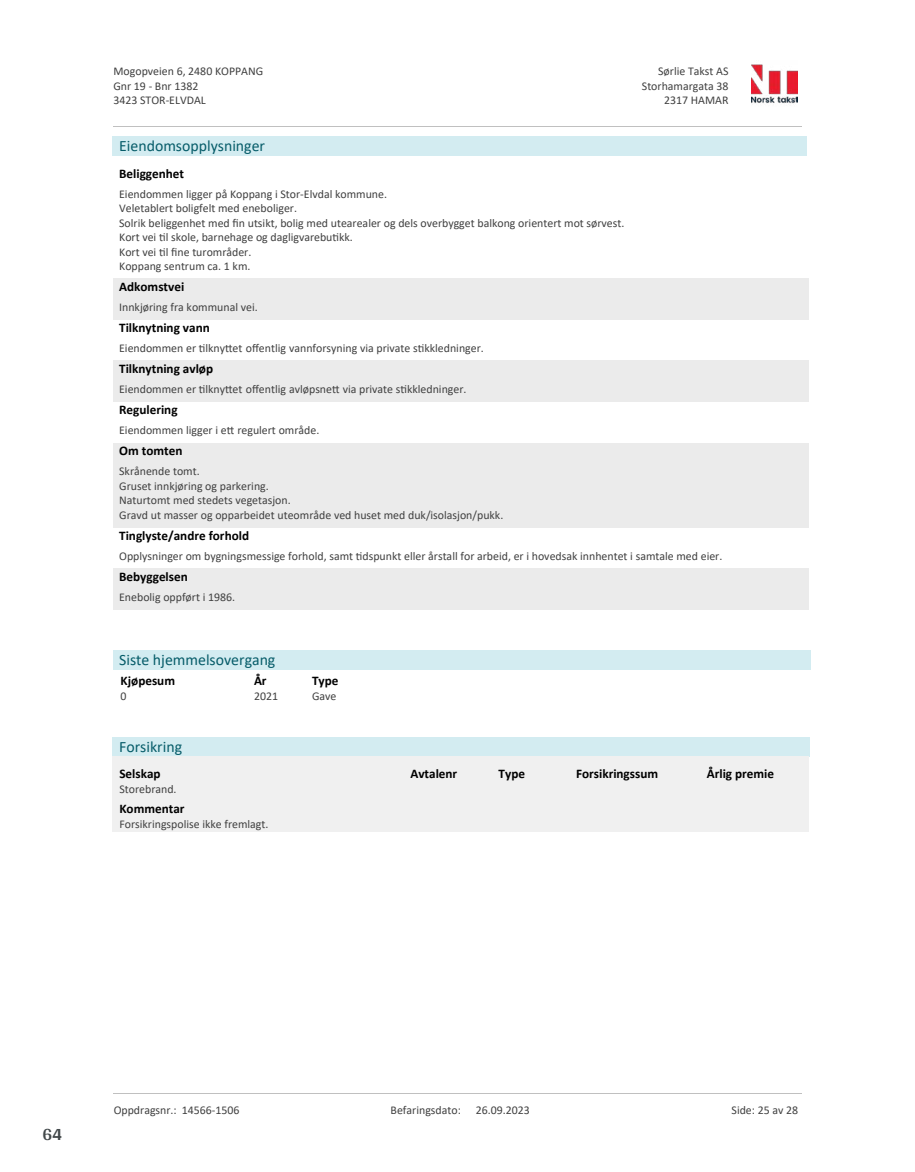
<style>
.page{position:relative;width:915px;height:1172px;background:#fff}
.page>*{position:absolute;margin:0;border:0;box-sizing:border-box;transform-origin:0 0}
.t1{font:700 18px "Arya";color:#414749}
.t2{font:15.75px "Calibri";color:#065c69}
.t3{font:700 13.2px "Calibri";color:#000}
.t4{font:11.85px/14.4px "Calibri";color:#404040}
</style>
<div class="page">
<div style="left:113px;top:278px;width:695px;height:41px;background:#ebebeb"></div>
<div style="left:113px;top:361px;width:695px;height:41px;background:#ebebeb"></div>
<div style="left:113px;top:443px;width:695px;height:84px;background:#ebebeb"></div>
<div style="left:113px;top:568px;width:695px;height:41px;background:#ebebeb"></div>
<div style="left:113px;top:136px;width:694px;height:19px;background:#d3ecf1"></div>
<div style="left:113px;top:650px;width:697px;height:20px;background:#d3ecf1"></div>
<div style="left:113px;top:737px;width:696px;height:19px;background:#d3ecf1"></div>
<div style="left:113px;top:756px;width:695px;height:75px;background:#f0f0f0"></div>
<img style="left:751px;top:64px;width:46px;height:40px">
<hr style="left:113px;top:127px;width:688px;height:1px;background:#c0c0c0">
<hr style="left:113px;top:1093px;width:688px;height:1px;background:#c0c0c0">
<p class="t4" style="left:113px;top:64px;width:151px">Mogopveien 6, 2480 KOPPANG<br>Gnr 19 - Bnr 1382<br>3423 STOR-ELVDAL</p>
<p class="t4" style="left:658px;top:64px;width:72px">Sørlie Takst AS</p>
<p class="t4" style="left:641px;top:78px;width:88px">Storhamargata 38</p>
<p class="t4" style="left:664px;top:93px;width:66px">2317 HAMAR</p>
<h2 class="t2" style="left:119px;top:135px;width:147px">Eiendomsopplysninger</h2>
<p class="t3" style="left:119px;top:164px;width:66px">Beliggenhet</p>
<p class="t4" style="left:119px;top:186px;width:506px">Eiendommen ligger på Koppang i Stor-Elvdal kommune.<br>Veletablert boligfelt med eneboliger.<br>Solrik beliggenhet med 昀椀n utsikt, bolig med utearealer og dels overbygget balkong orientert mot sørvest.<br>Kort vei 琀椀l skole, barnehage og dagligvarebu琀椀kk.<br>Kort vei 琀椀l 昀椀ne turområder.<br>Koppang sentrum ca. 1 km.</p>
<p class="t3" style="left:119px;top:277px;width:67px">Adkomstvei</p>
<p class="t4" style="left:119px;top:300px;width:140px">Innkjøring fra kommunal vei.</p>
<p class="t3" style="left:119px;top:318px;width:92px">Tilknytning vann</p>
<p class="t4" style="left:119px;top:341px;width:366px">Eiendommen er 琀椀lkny琀琀et o昀昀entlig vannforsyning via private s琀椀kkledninger.</p>
<p class="t3" style="left:119px;top:359px;width:95px">Tilknytning avløp</p>
<p class="t4" style="left:119px;top:382px;width:349px">Eiendommen er 琀椀lkny琀琀et o昀昀entlig avløpsne琀琀 via private s琀椀kkledninger.</p>
<p class="t3" style="left:119px;top:401px;width:60px">Regulering</p>
<p class="t4" style="left:119px;top:423px;width:201px">Eiendommen ligger i e琀琀 regulert område.</p>
<p class="t3" style="left:119px;top:442px;width:65px">Om tomten</p>
<p class="t4" style="left:119px;top:464px;width:385px">Skrånende tomt.<br>Gruset innkjøring og parkering.<br>Naturtomt med stedets vegetasjon.<br>Gravd ut masser og opparbeidet uteområde ved huset med duk/isolasjon/pukk.</p>
<p class="t3" style="left:119px;top:526px;width:131px">Tinglyste/andre forhold</p>
<p class="t4" style="left:119px;top:548px;width:604px">Opplysninger om bygningsmessige forhold, samt 琀椀dspunkt eller årstall for arbeid, er i hovedsak innhentet i samtale med eier.</p>
<p class="t3" style="left:119px;top:567px;width:70px">Bebyggelsen</p>
<p class="t4" style="left:119px;top:590px;width:117px">Enebolig oppført i 1986.</p>
<h2 class="t2" style="left:119px;top:649px;width:158px">Siste hjemmelsovergang</h2>
<p class="t3" style="left:121px;top:671px;width:56px">Kjøpesum</p>
<p class="t4" style="left:121px;top:688px;width:8px">0</p>
<p class="t3" style="left:254px;top:671px;width:14px">År</p>
<p class="t4" style="left:254px;top:688px;width:26px">2021</p>
<p class="t3" style="left:312px;top:671px;width:28px">Type</p>
<p class="t4" style="left:312px;top:688px;width:26px">Gave</p>
<h2 class="t2" style="left:119px;top:736px;width:64px">Forsikring</h2>
<p class="t3" style="left:119px;top:765px;width:43px">Selskap</p>
<p class="t3" style="left:410px;top:765px;width:48px">Avtalenr</p>
<p class="t3" style="left:498px;top:765px;width:28px">Type</p>
<p class="t3" style="left:576px;top:765px;width:84px">Forsikringssum</p>
<p class="t3" style="left:706px;top:765px;width:69px">Årlig premie</p>
<p class="t4" style="left:119px;top:782px;width:59px">Storebrand.</p>
<p class="t3" style="left:119px;top:800px;width:67px">Kommentar</p>
<p class="t4" style="left:119px;top:817px;width:150px">Forsikringspolise ikke fremlagt.</p>
<h1 class="t1" style="left:43px;top:1123px;width:21px">64</h1>
<p class="t4" style="left:114px;top:1103px;width:127px">Oppdragsnr.: 14566-1506</p>
<p class="t4" style="left:390px;top:1103px;width:72px">Befaringsdato:</p>
<p class="t4" style="left:475px;top:1103px;width:55px">26.09.2023</p>
<p class="t4" style="left:731px;top:1103px;width:68px">Side: 25 av 28</p>
</div>
